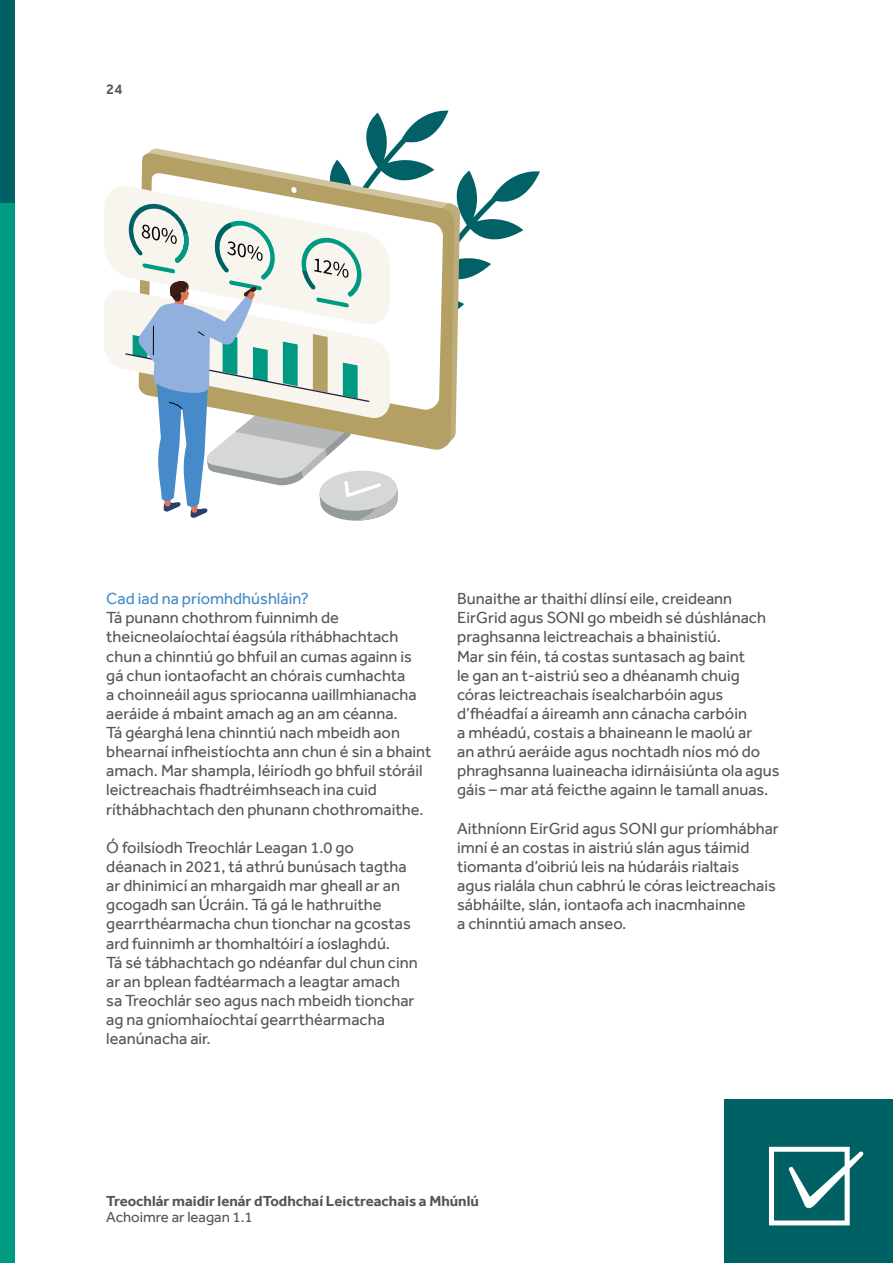
<style>
.page{position:relative;width:893px;height:1263px;background:#fff}
.page>*{position:absolute;margin:0;border:0;box-sizing:border-box;transform-origin:0 0}
.t1{font:16.5px/19px "Effra";color:#54565b}
.t2{font:16.5px "Effra";color:#458ac9}
.t3{font:700 15px "Effra";color:#54565b}
.t4{font:15px "Effra";color:#54565b}
.t5{font:500 15px "Effra";color:#54565b}
</style>
<div class="page">
<div style="left:0;top:203px;width:15px;height:1060px;background:#009982"></div>
<div style="left:0;top:0;width:15px;height:202px;background:#006165"></div>
<div style="left:725px;top:1100px;width:168px;height:163px;background:#006165"></div>
<svg style="left:769px;top:1147px;width:95px;height:78px"></svg>
<svg style="left:104px;top:111px;width:436px;height:410px"></svg>
<p class="t5" style="left:106px;top:80px;width:18px">24</p>
<p class="t2" style="left:106px;top:589px;width:204px">Cad iad na príomhdhúshláin?</p>
<p class="t1" style="left:106px;top:608px;width:327px">Tá punann chothrom fuinnimh de theicneolaíochtaí éagsúla ríthábhachtach chun a chinntiú go bhfuil an cumas againn is gá chun iontaofacht an chórais cumhachta<br>a choinneáil agus spriocanna uaillmhianacha aeráide á mbaint amach ag an am céanna.<br>Tá géarghá lena chinntiú nach mbeidh aon bhearnaí infheistíochta ann chun é sin a bhaint amach. Mar shampla, léiríodh go bhfuil stóráil leictreachais fhadtréimhseach ina cuid ríthábhachtach den phunann chothromaithe.</p>
<p class="t1" style="left:106px;top:838px;width:313px">Ó foilsíodh Treochlár Leagan 1.0 go déanach in 2021, tá athrú bunúsach tagtha ar dhinimicí an mhargaidh mar gheall ar an gcogadh san Úcráin. Tá gá le hathruithe gearrthéarmacha chun tionchar na gcostas ard fuinnimh ar thomhaltóirí a íoslaghdú.<br>Tá sé tábhachtach go ndéanfar dul chun cinn ar an bplean fadtéarmach a leagtar amach sa Treochlár seo agus nach mbeidh tionchar ag na gníomhaíochtaí gearrthéarmacha leanúnacha air.</p>
<p class="t1" style="left:457px;top:589px;width:324px">Bunaithe ar thaithí dlínsí eile, creideann EirGrid agus SONI go mbeidh sé dúshlánach praghsanna leictreachais a bhainistiú.<br>Mar sin féin, tá costas suntasach ag baint<br>le gan an t-aistriú seo a dhéanamh chuig córas leictreachais ísealcharbóin agus d’fhéadfaí a áireamh ann cánacha carbóin<br>a mhéadú, costais a bhaineann le maolú ar<br>an athrú aeráide agus nochtadh níos mó do phraghsanna luaineacha idirnáisiúnta ola agus gáis – mar atá feicthe againn le tamall anuas.</p>
<p class="t1" style="left:457px;top:818px;width:323px">Aithníonn EirGrid agus SONI gur príomhábhar imní é an costas in aistriú slán agus táimid tiomanta d’oibriú leis na húdaráis rialtais<br>agus rialála chun cabhrú le córas leictreachais sábháilte, slán, iontaofa ach inacmhainne<br>a chinntiú amach anseo.</p>
<p class="t3" style="left:106px;top:1192px;width:374px">Treochlár maidir lenár dTodhchaí Leictreachais a Mhúnlú</p>
<p class="t4" style="left:106px;top:1208px;width:148px">Achoimre ar leagan 1.1</p>
</div>
